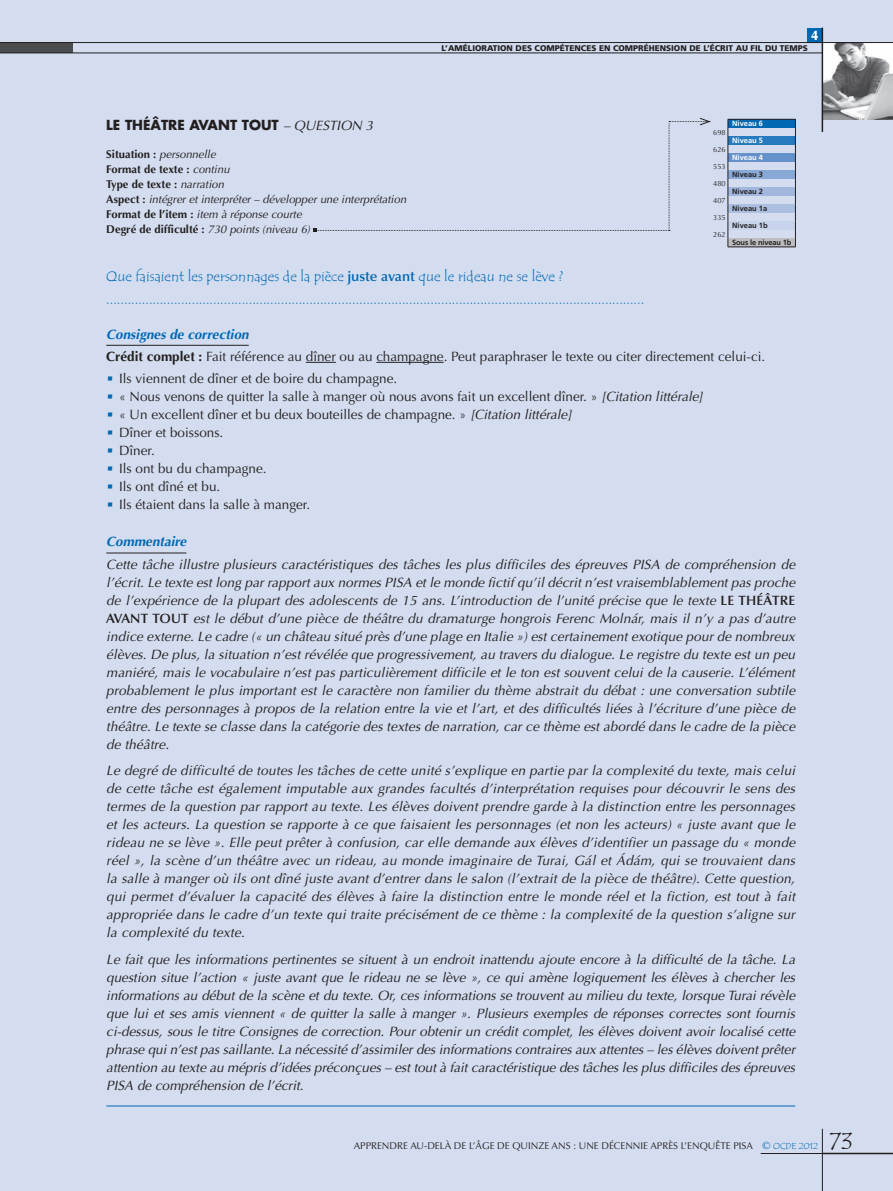
<style>
.page{position:relative;width:893px;height:1191px;background:#d3ddef}
.page>*{position:absolute;margin:0;border:0;box-sizing:border-box;transform-origin:0 0}
.t1{font:24px "Tempus Sans ITC";color:#231f20}
.t2{font:14.25px/22.2px "Tempus Sans ITC";color:#0168b3}
.t3{font:italic 13.5px/18px "Optima";letter-spacing:.01em;color:#231f20;text-align:justify}
.t4{font:13.5px/22.2px "Optima";color:#231f20}
.t5{font:700 13.5px "Futura";color:#231f20}
.t6{font:italic 700 13.5px "Optima";color:#0168b3}
.t7{font:900 13.5px "Optima";color:#fff}
.t8{font:italic 11.25px/15px "Optima";color:#231f20}
.t9{font:9.75px "Optima";color:#231f20}
.t10{font:900 8.25px "Frutiger LT";color:#231f20}
.t11{font:700 7.5px "Frutiger LT";color:#231f20}
.t12{font:700 7.5px "Frutiger LT";color:#fff}
.t13{font:7.5px "Optima";color:#231f20}
.t14{font:700 7.5px "Frutiger LT";letter-spacing:-.02em;color:#231f20}
.s1{font-family:"Optima";font-weight:400;font-style:italic}
.s2{font-weight:700;font-style:normal}
.s3{font-family:"Optima";font-weight:600}
.s4{font-weight:700;font-style:italic;color:#0168b3}
.s5{font-weight:700}
.s6{font-family:"Itc Eras";font-weight:500;color:#0168b3}
.s7{font-style:italic}
.s8{font-weight:600;font-style:normal}
.s9{font-size:10.5px;color:#0168b3}
.s10{font-family:"Tempus Sans ITC";font-size:9px;color:#0168b3}
</style>
<div class="page">
<img style="left:823px;top:43px;width:70px;height:76px">
<div style="left:0;top:43px;width:72px;height:10px;background:#4b4c4d"></div>
<div style="left:807px;top:28px;width:15px;height:15px;background:#0168b3"></div>
<hr style="left:822px;top:28px;width:1px;height:104px;background:#231f20">
<hr style="left:0;top:42px;width:893px;height:1px;background:#231f20">
<hr style="left:0;top:53px;width:822px;height:1px;background:#231f20">
<hr style="left:822px;top:1128px;width:1px;height:63px;background:#231f20">
<hr style="left:761px;top:1153px;width:61px;height:1px;background:#231f20">
<hr style="left:822px;top:1152px;width:71px;height:2px;background:#231f20">
<hr style="left:106px;top:345px;width:143px;height:1px;background:#231f20">
<hr style="left:306px;top:362px;width:30px;height:1px;background:#231f20">
<hr style="left:376px;top:362px;width:68px;height:1px;background:#231f20">
<hr style="left:106px;top:553px;width:80px;height:1px;background:#231f20">
<hr style="left:106px;top:1105px;width:689px;height:1px;background:#0168b3">
<svg style="left:314px;top:117px;width:397px;height:115px"></svg>
<div style="left:728px;top:119px;width:67px;height:9px;background:#0168b3"></div>
<div style="left:728px;top:136px;width:67px;height:9px;background:#277abe"></div>
<div style="left:728px;top:153px;width:67px;height:9px;background:#6692cb"></div>
<div style="left:728px;top:170px;width:67px;height:9px;background:#88a8d6"></div>
<div style="left:728px;top:187px;width:67px;height:9px;background:#a1b7de"></div>
<div style="left:728px;top:204px;width:67px;height:9px;background:#acbfe1"></div>
<div style="left:728px;top:221px;width:67px;height:9px;background:#c6d3eb"></div>
<div style="left:728px;top:238px;width:67px;height:9px;background:#bcbdc0"></div>
<hr style="left:728px;top:119px;width:68px;height:1px;background:#231f20">
<svg style="left:728px;top:119px;width:1px;height:128px"></svg>
<svg style="left:795px;top:119px;width:1px;height:128px"></svg>
<hr style="left:728px;top:247px;width:68px;height:1px;background:#231f20">
<p class="t7" style="left:812px;top:27px;width:8px">4</p>
<p class="t10" style="left:442px;top:43px;width:368px">L’AMÉLIORATION DES COMPÉTENCES EN COMPRÉHENSION DE L’ÉCRIT AU FIL DU TEMPS</p>
<p class="t5" style="left:106px;top:116px;width:269px">LE THÉÂTRE AVANT TOUT <span class="s1">– Question 3</span></p>
<p class="t8" style="left:106px;top:146px;width:302px"><span class="s2">Situation :</span> personnelle<br><span class="s2">Format de texte :</span> continu<br><span class="s2">Type de texte :</span> narration<br><span class="s2">Aspect :</span> intégrer et interpréter – développer une interprétation <span class="s2">Format de l’item :</span> item à réponse courte<br><span class="s2">Degré de difficulté :</span> 730 points (niveau 6)</p>
<p class="t2" style="left:106px;top:266px;width:539px">Que faisaient les personnages de la pièce <span class="s3">juste avant</span> que le rideau ne se lève ? .......................................................................................................................................................</p>
<p class="t4" style="left:106px;top:323px;width:661px"><span class="s4">Consignes de correction<br></span><span class="s5">Crédit complet :</span> Fait référence au dîner ou au champagne. Peut paraphraser le texte ou citer directement celui-ci.</p>
<p class="t4" style="left:106px;top:368px;width:292px"><span class="s6">•</span> I ls viennent de dîner et de boire du champagne.</p>
<p class="t4" style="left:106px;top:386px;width:598px"><span class="s6">•</span> « Nous venons de quitter la salle à manger où nous avons fait un excellent dîner. » <span class="s7">[Citation littérale]</span></p>
<p class="t4" style="left:106px;top:404px;width:467px"><span class="s6">•</span> « U n excellent dîner et bu deux bouteilles de champagne. » <span class="s7">[Citation littérale]</span></p>
<p class="t4" style="left:106px;top:422px;width:119px"><span class="s6">•</span> Dîner et boissons.</p>
<p class="t4" style="left:106px;top:440px;width:50px"><span class="s6">•</span> Dîner.</p>
<p class="t4" style="left:106px;top:458px;width:162px"><span class="s6">•</span> I ls ont bu du champagne.</p>
<p class="t4" style="left:106px;top:476px;width:116px"><span class="s6">•</span> I ls ont dîné et bu.</p>
<p class="t4" style="left:106px;top:494px;width:205px"><span class="s6">•</span> I ls étaient dans la salle à manger.</p>
<p class="t6" style="left:106px;top:534px;width:82px">Commentaire</p>
<p class="t3" style="left:106px;top:555px;width:691px">Cette tâche illustre plusieurs caractéristiques des tâches les plus difficiles des épreuves PISA de compréhension de l’écrit. Le texte est long par rapport aux normes PISA et le monde fictif qu’il décrit n’est vraisemblablement pas proche de l’expérience de la plupart des adolescents de 15 ans. L’introduction de l’unité précise que le texte <span class="s8">LE THÉÂTRE AVANT TOUT</span> est le début d’une pièce de théâtre du dramaturge hongrois Ferenc Molnár, mais il n’y a pas d’autre indice externe. Le cadre (« un château situé près d’une plage en Italie ») est certainement exotique pour de nombreux élèves. De plus, la situation n’est révélée que progressivement, au travers du dialogue. Le registre du texte est un peu maniéré, mais le vocabulaire n’est pas particulièrement difficile et le ton est souvent celui de la causerie. L’élément probablement le plus important est le caractère non familier du thème abstrait du débat : une conversation subtile entre des personnages à propos de la relation entre la vie et l’art, et des difficultés liées à l’écriture d’une pièce de théâtre. Le texte se classe dans la catégorie des textes de narration, car ce thème est abordé dans le cadre de la pièce de théâtre.</p>
<p class="t3" style="left:106px;top:762px;width:691px">Le degré de difficulté de toutes les tâches de cette unité s’explique en partie par la complexité du texte, mais celui de cette tâche est également imputable aux grandes facultés d’interprétation requises pour découvrir le sens des termes de la question par rapport au texte. Les élèves doivent prendre garde à la distinction entre les personnages et les acteurs. La question se rapporte à ce que faisaient les personnages (et non les acteurs) « juste avant que le rideau ne se lève ». Elle peut prêter à confusion, car elle demande aux élèves d’identifier un passage du « monde réel », la scène d’un théâtre avec un rideau, au monde imaginaire de Turai, Gál et Ádám, qui se trouvaient dans la salle à manger où ils ont dîné juste avant d’entrer dans le salon (l’extrait de la pièce de théâtre). Cette question, qui permet d’évaluer la capacité des élèves à faire la distinction entre le monde réel et la fiction, est tout à fait appropriée dans le cadre d’un texte qui traite précisément de ce thème : la complexité de la question s’aligne sur la complexité du texte.</p>
<p class="t3" style="left:106px;top:950px;width:691px">Le fait que les informations pertinentes se situent à un endroit inattendu ajoute encore à la difficulté de la tâche. La question situe l’action « juste avant que le rideau ne se lève », ce qui amène logiquement les élèves à chercher les informations au début de la scène et du texte. Or, ces informations se trouvent au milieu du texte, lorsque Turai révèle que lui et ses amis viennent « de quitter la salle à manger ». Plusieurs exemples de réponses correctes sont fournis ci-dessus, sous le titre Consignes de correction. Pour obtenir un crédit complet, les élèves doivent avoir localisé cette phrase qui n’est pas saillante. La nécessité d’assimiler des informations contraires aux attentes – les élèves doivent prêter attention au texte au mépris d’idées préconçues – est tout à fait caractéristique des tâches les plus difficiles des épreuves PISA de compréhension de l’écrit.</p>
<p class="t12" style="left:732px;top:119px;width:32px">Niveau 6</p>
<p class="t13" style="left:713px;top:128px;width:14px">698</p>
<p class="t12" style="left:732px;top:136px;width:32px">Niveau 5</p>
<p class="t13" style="left:713px;top:145px;width:14px">626</p>
<p class="t12" style="left:732px;top:153px;width:32px">Niveau 4</p>
<p class="t13" style="left:713px;top:162px;width:14px">553</p>
<p class="t11" style="left:732px;top:170px;width:32px">Niveau 3</p>
<p class="t13" style="left:713px;top:179px;width:14px">480</p>
<p class="t11" style="left:732px;top:187px;width:32px">Niveau 2</p>
<p class="t13" style="left:713px;top:196px;width:14px">407</p>
<p class="t11" style="left:732px;top:204px;width:37px">Niveau 1a</p>
<p class="t13" style="left:713px;top:213px;width:14px">335</p>
<p class="t11" style="left:732px;top:221px;width:37px">Niveau 1b</p>
<p class="t13" style="left:713px;top:230px;width:14px">262</p>
<p class="t14" style="left:732px;top:238px;width:61px">Sous le niveau 1b</p>
<p class="t9" style="left:354px;top:1140px;width:466px">Apprendre au-delà de l’âge de quinze ans : U ne décennie après l’enquête PISA <span class="s9">©</span> <span class="s10">OCDE 2012</span></p>
<h1 class="t1" style="left:830px;top:1125px;width:25px">73</h1>
</div>
